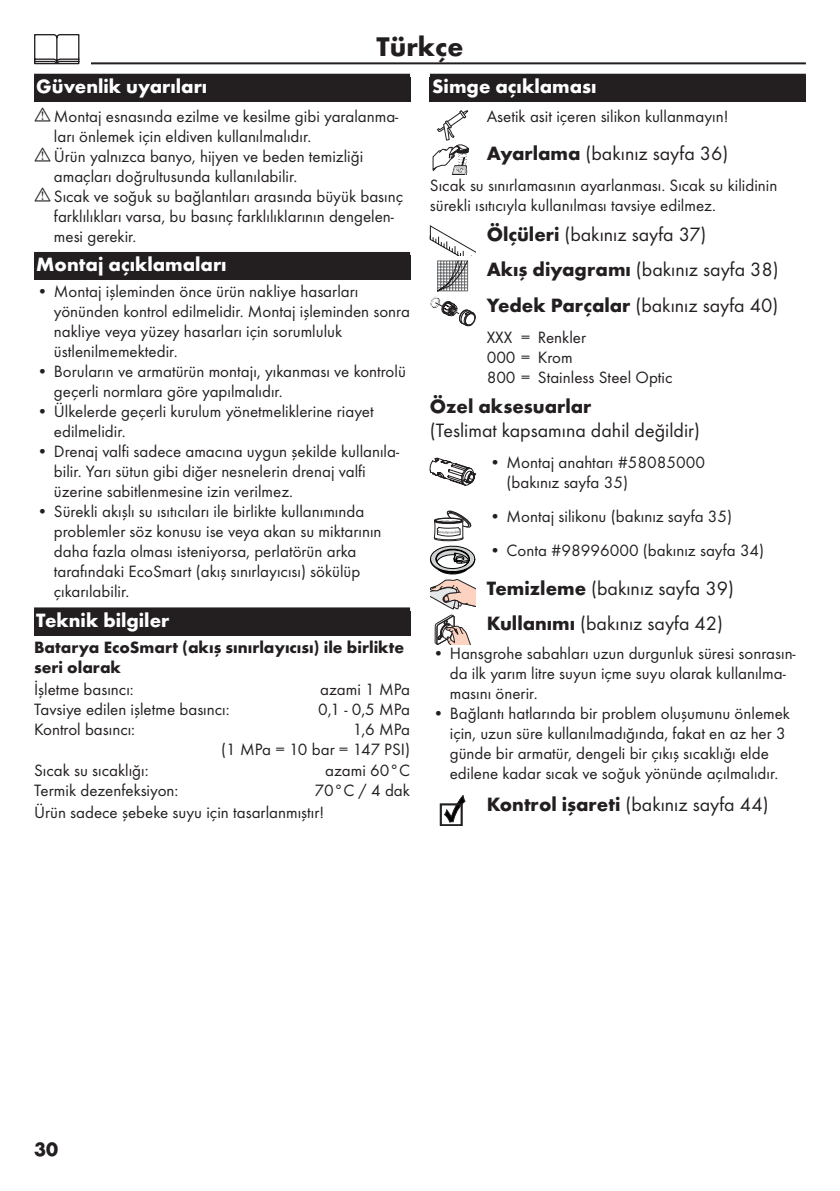
<style>
.page{position:relative;width:840px;height:1191px;background:#fff}
.page>*{position:absolute;margin:0;border:0;box-sizing:border-box;transform-origin:0 0}
.Sprache_Rahmenwechsel_TR{font:700 28px "Futura TOT";color:#231f20}
.Ueberschrift_Grafik_TR{font:20px "Futura TOT Boo";color:#231f20}
.Ueberschrift_Grafik__folgeText_TR{font:20px "Futura TOT Boo";color:#231f20}
.Ueberschrift_TR{font:700 20px "Futura TOT";color:#fff}
.Ueberschrift_nach_Grafik_TR{font:20px/24px "Futura TOT Boo";color:#231f20}
.Ueberschrift___TR{font:700 20px "Futura TOT";color:#fff}
.t1{font:700 20px "Futura TOT";color:#231f20}
.Normaltext_nach_Grafik_TR{font:17px/20px "Futura TOT Boo";color:#231f20}
.Techn__Daten_TR{font:17px/20px "Futura TOT Boo";color:#231f20;text-align:right}
.Hinweis_TR{font:700 17px/20px "Futura TOT";color:#231f20}
.Farbe_TR{font:17px "Futura TOT Boo";color:#231f20}
.Normaltext_TR{font:17px "Futura TOT Boo";color:#231f20}
.Normaltext_Grafik_TR{font:17px "Futura TOT Boo";color:#231f20}
.s1{font-family:"Futura TOT";font-weight:700}
</style>
<div class="page">
<hr style="left:34px;top:62px;width:771px;height:2px;background:#231f20">
<div style="left:23px;top:34px;width:68px;height:34px;background:#fff"></div>
<svg style="left:34px;top:34px;width:45px;height:30px"></svg>
<div style="left:34px;top:74px;width:376px;height:28px;background:#231f20"></div>
<div style="left:34px;top:252px;width:376px;height:28px;background:#231f20"></div>
<div style="left:34px;top:607px;width:376px;height:28px;background:#231f20"></div>
<div style="left:429px;top:74px;width:376px;height:28px;background:#231f20"></div>
<svg style="left:432px;top:110px;width:36px;height:65px"></svg>
<svg style="left:429px;top:225px;width:46px;height:101px"></svg>
<svg style="left:429px;top:457px;width:46px;height:29px"></svg>
<svg style="left:430px;top:511px;width:45px;height:98px"></svg>
<svg style="left:434px;top:615px;width:36px;height:29px"></svg>
<svg style="left:440px;top:795px;width:25px;height:31px"></svg>
<p class="Sprache_Rahmenwechsel_TR" style="left:376px;top:29px;width:88px">Türkçe</p>
<p class="Ueberschrift___TR" style="left:36px;top:74px;width:172px">Güvenlik uyarıları</p>
<p class="Normaltext_nach_Grafik_TR" style="left:54px;top:106px;width:346px">Montaj esnasında ezilme ve kesilme gibi yaralanma&shy;ları önlemek için eldiven kullanılmalıdır.</p>
<p class="Normaltext_nach_Grafik_TR" style="left:54px;top:146px;width:311px">Ürün yalnızca banyo, hijyen ve beden temizliği amaçları doğrultusunda kullanılabilir.</p>
<p class="Normaltext_nach_Grafik_TR" style="left:54px;top:186px;width:350px">Sıcak ve soğuk su bağlantıları arasında büyük basınç farklılıkları varsa, bu basınç farklılıklarının dengelen&shy;mesi gerekir.</p>
<p class="Ueberschrift_TR" style="left:36px;top:252px;width:192px">Montaj açıklamaları</p>
<p class="Normaltext_nach_Grafik_TR" style="left:54px;top:281px;width:357px;text-indent:-17px">• Montaj işleminden önce ürün nakliye hasarları yönünden kontrol edilmelidir. Montaj işleminden sonra nakliye veya yüzey hasarları için sorumluluk üstlenilmemektedir.</p>
<p class="Normaltext_nach_Grafik_TR" style="left:54px;top:361px;width:353px;text-indent:-17px">• Boruların ve armatürün montajı, yıkanması ve kontrolü geçerli normlara göre yapılmalıdır.</p>
<p class="Normaltext_nach_Grafik_TR" style="left:54px;top:401px;width:321px;text-indent:-17px">• Ülkelerde geçerli kurulum yönetmeliklerine riayet edilmelidir.</p>
<p class="Normaltext_nach_Grafik_TR" style="left:54px;top:441px;width:346px;text-indent:-17px">• Drenaj valfi sadece amacına uygun şekilde kullanıla&shy;bilir. Yarı sütun gibi diğer nesnelerin drenaj valfi üzerine sabitlenmesine izin verilmez.</p>
<p class="Normaltext_nach_Grafik_TR" style="left:54px;top:501px;width:329px;text-indent:-17px">• Sürekli akışlı su ısıtıcıları ile birlikte kullanımında problemler söz konusu ise veya akan su miktarının daha fazla olması isteniyorsa, perlatörün arka tarafındaki EcoSmart (akış sınırlayıcısı) sökülüp çıkarılabilir.</p>
<p class="Ueberschrift_TR" style="left:36px;top:608px;width:134px">Teknik bilgiler</p>
<p class="Hinweis_TR" style="left:34px;top:636px;width:371px">Batarya EcoSmart (akış sınırlayıcısı) ile birlikte seri olarak</p>
<p class="Techn__Daten_TR" style="left:34px;top:679px;width:101px">İşletme basıncı:</p>
<p class="Techn__Daten_TR" style="left:320px;top:679px;width:91px">azami 1 MPa</p>
<p class="Techn__Daten_TR" style="left:34px;top:699px;width:197px">Tavsiye edilen işletme basıncı:</p>
<p class="Techn__Daten_TR" style="left:318px;top:699px;width:93px">0,1 - 0,5 MPa</p>
<p class="Techn__Daten_TR" style="left:34px;top:719px;width:102px">Kontrol basıncı:</p>
<p class="Techn__Daten_TR" style="left:221px;top:719px;width:190px">1,6 MPa<br>(1 MPa = 10 bar = 147 PSI)</p>
<p class="Techn__Daten_TR" style="left:34px;top:759px;width:116px">Sıcak su sıcaklığı:</p>
<p class="Techn__Daten_TR" style="left:325px;top:759px;width:86px">azami 60°C</p>
<p class="Techn__Daten_TR" style="left:34px;top:779px;width:146px">Termik dezenfeksiyon:</p>
<p class="Techn__Daten_TR" style="left:314px;top:779px;width:97px">70°C / 4 dak</p>
<p class="Normaltext_TR" style="left:34px;top:802px;width:291px">Ürün sadece şebeke suyu için tasarlanmıştır!</p>
<p class="Ueberschrift_TR" style="left:432px;top:74px;width:166px">Simge açıklaması</p>
<p class="Normaltext_Grafik_TR" style="left:486px;top:106px;width:243px">Asetik asit içeren silikon kullanmayın!</p>
<p class="Ueberschrift_Grafik__folgeText_TR" style="left:486px;top:141px;width:243px"><span class="s1">Ayarlama</span> (bakınız sayfa 36)</p>
<p class="Normaltext_nach_Grafik_TR" style="left:429px;top:175px;width:349px">Sıcak su sınırlamasının ayarlanması. Sıcak su kilidinin sürekli ısıtıcıyla kullanılması tavsiye edilmez.</p>
<p class="Ueberschrift_Grafik_TR" style="left:486px;top:222px;width:221px"><span class="s1">Ölçüleri</span> (bakınız sayfa 37)</p>
<p class="Ueberschrift_Grafik_TR" style="left:486px;top:258px;width:293px"><span class="s1">Akış diyagramı</span> (bakınız sayfa 38)</p>
<p class="Ueberschrift_Grafik_TR" style="left:486px;top:293px;width:293px"><span class="s1">Yedek Parçalar</span> (bakınız sayfa 40)</p>
<p class="Farbe_TR" style="left:486px;top:327px;width:101px">XXX = Renkler</p>
<p class="Farbe_TR" style="left:486px;top:347px;width:87px">000 = Krom</p>
<p class="Farbe_TR" style="left:486px;top:367px;width:187px">800 = Stainless Steel Optic</p>
<p class="Ueberschrift_nach_Grafik_TR" style="left:429px;top:394px;width:271px"><span class="s1">Özel aksesuarlar<br></span>(Teslimat kapsamına dahil değildir)</p>
<p class="Normaltext_nach_Grafik_TR" style="left:506px;top:452px;width:200px;text-indent:-17px">• Montaj anahtarı #58085000 (bakınız sayfa 35)</p>
<p class="Normaltext_nach_Grafik_TR" style="left:489px;top:506px;width:244px">• Montaj silikonu (bakınız sayfa 35)</p>
<p class="Normaltext_nach_Grafik_TR" style="left:489px;top:540px;width:276px">• Conta #98996000 (bakınız sayfa 34)</p>
<p class="Ueberschrift_Grafik_TR" style="left:486px;top:576px;width:249px"><span class="s1">Temizleme</span> (bakınız sayfa 39)</p>
<p class="Ueberschrift_Grafik__folgeText_TR" style="left:486px;top:611px;width:238px"><span class="s1">Kullanımı</span> (bakınız sayfa 42)</p>
<p class="Normaltext_nach_Grafik_TR" style="left:449px;top:642px;width:347px;text-indent:-17px">• Hansgrohe sabahları uzun durgunluk süresi sonrasın&shy;da ilk yarım litre suyun içme suyu olarak kullanılma&shy;masını önerir.</p>
<p class="Normaltext_nach_Grafik_TR" style="left:449px;top:702px;width:341px;text-indent:-17px">• Bağlantı hatlarında bir problem oluşumunu önlemek için, uzun süre kullanılmadığında, fakat en az her 3 günde bir armatür, dengeli bir çıkış sıcaklığı elde edilene kadar sıcak ve soğuk yönünde açılmalıdır.</p>
<p class="Ueberschrift_Grafik_TR" style="left:486px;top:792px;width:283px"><span class="s1">Kontrol işareti</span> (bakınız sayfa 44)</p>
<p class="t1" style="left:34px;top:1136px;width:25px">30</p>
</div>
